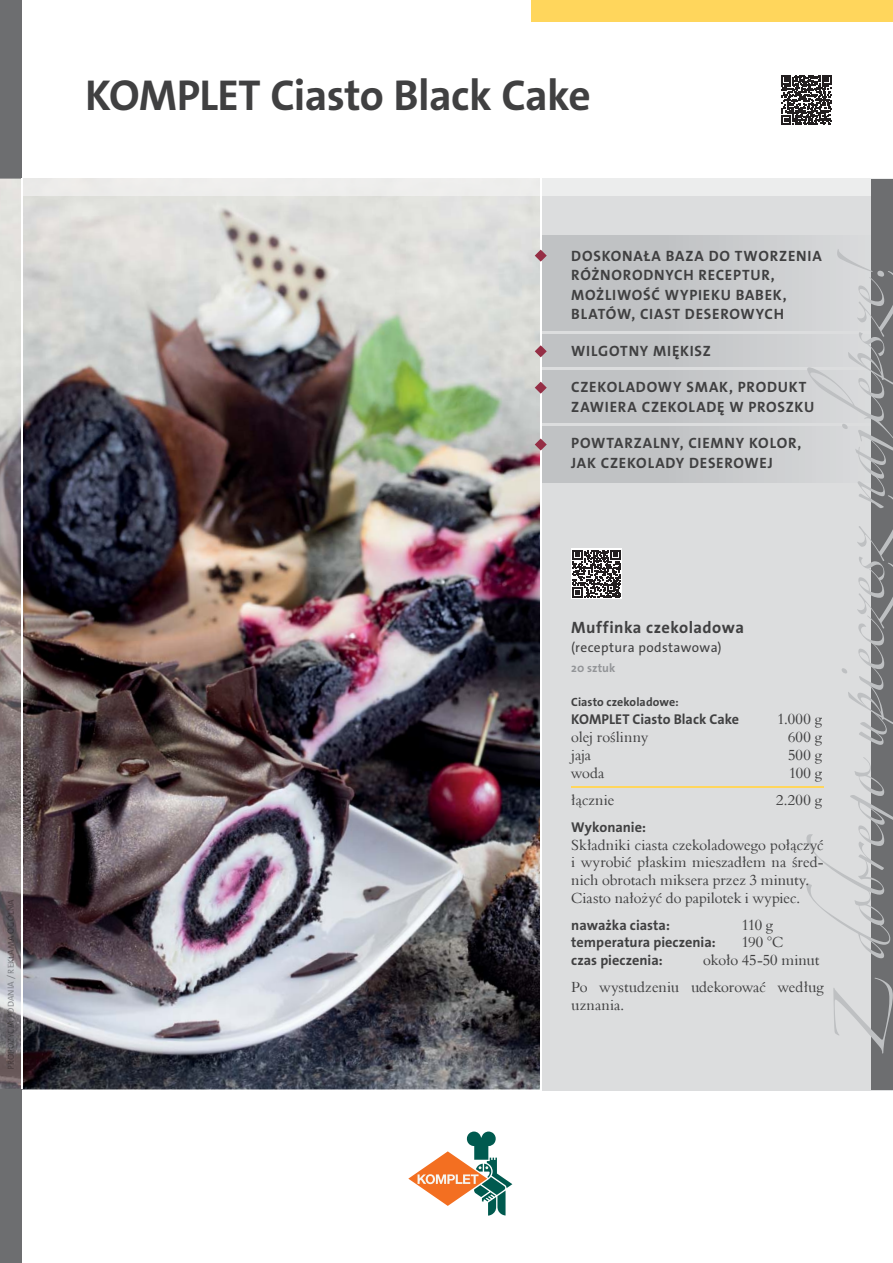
<style>
.page{position:relative;width:893px;height:1263px;background:#fff}
.page>*{position:absolute;margin:0;border:0;box-sizing:border-box;transform-origin:0 0}
.t1{font:700 43.5px "The Sans Os F";letter-spacing:-.015em;color:#404041}
.t2{font:700 16.5px "The Sans Os F";letter-spacing:.03em;color:#404041}
.t3{font:15px/17.7px "Aldine 401 EU Normal";letter-spacing:.005em;color:#404041}
.t4{font:700 15px/19.5px "The Sans Os F";letter-spacing:.05em;color:#404041}
.t5{font:700 14.25px "The Sans Os F";color:#404041}
.t6{font:13.5px "The Sans Os F";letter-spacing:.025em;color:#404041}
.t7{font:700 12px "The Sans Os F";letter-spacing:.005em;color:#404041}
.t8{font:700 12px "The Sans Os F";letter-spacing:.005em;color:#939598}
.t9{font:9px "The Sans Os F";color:#3d3c3f}
.t10{font:9px "The Sans Os F";color:#413d3f}
.t11{font:9px "The Sans Os F";color:#76787e}
.s1{color:#4c4040}
.s2{color:#3c3b3e}
.s3{color:#7c7f84}
.s4{color:#797c83}
.s5{color:#76797e}
.s6{color:#7a7d81}
.s7{color:#53474a}
.s8{color:#333136}
.s9{color:#483b3e}
.s10{color:#4d4848}
</style>
<div class="page">
<div style="left:0;top:0;width:21px;height:179px;background:#6d6e70"></div>
<img style="left:23px;top:196px;width:517px;height:893px">
<div style="left:0;top:1089px;width:21px;height:174px;background:#6d6e70"></div>
<div style="left:531px;top:0;width:362px;height:21px;background:#ffd65c"></div>
<img style="left:0;top:179px;width:21px;height:910px">
<svg style="left:408px;top:1131px;width:104px;height:85px"></svg>
<div style="left:541px;top:178px;width:352px;height:912px;background:#dcddde"></div>
<div style="left:541px;top:179px;width:352px;height:17px;background:#eceded"></div>
<div style="left:541px;top:236px;width:343px;height:95px;background:linear-gradient(to right,#bbbdc0,#d5d6d8)"></div>
<div style="left:541px;top:335px;width:343px;height:32px;background:linear-gradient(to bottom,#c5c7c9,#c5c7c9)"></div>
<div style="left:541px;top:371px;width:343px;height:51px;background:linear-gradient(to bottom,#c5c7c9,#c5c7c9)"></div>
<div style="left:541px;top:426px;width:343px;height:56px;background:linear-gradient(to bottom,#c5c7c9,#c5c7c9)"></div>
<div style="left:872px;top:179px;width:21px;height:910px;background:#6d6e70"></div>
<svg style="left:833px;top:978px;width:60px;height:76px"></svg>
<svg style="left:806px;top:249px;width:87px;height:709px"></svg>
<img style="left:6px;top:899px;width:9px;height:170px">
<hr style="left:571px;top:786px;width:252px;height:1px;background:#ffd65c">
<hr style="left:540px;top:165px;width:2px;height:955px;background:#fff">
<svg style="left:535px;top:250px;width:12px;height:12px"></svg>
<svg style="left:535px;top:345px;width:12px;height:12px"></svg>
<svg style="left:535px;top:382px;width:12px;height:12px"></svg>
<svg style="left:535px;top:438px;width:12px;height:12px"></svg>
<svg style="left:782px;top:75px;width:49px;height:50px"></svg>
<svg style="left:571px;top:548px;width:51px;height:51px"></svg>
<svg style="left:573px;top:550px;width:48px;height:48px;background:#6c696a"></svg>
<p class="t9" style="left:6px;top:1070px;width:172px;rotate:-90deg"><span class="s1">PR</span> OZYC<span class="s2">JA P</span><span class="s3">OD</span><span class="s4">AN</span> <span class="s5">A /</span> <span class="s6">REK</span><span class="s7">LAMA</span> <span class="s8">OGÓ</span><span class="s9">LNA</span></p>
<p class="t11" style="left:6px;top:989px;width:4px;rotate:-90deg">I</p>
<p class="t10" style="left:6px;top:1060px;width:13px;rotate:-90deg">O<span class="s10">P</span></p>
<h1 class="t1" style="left:85px;top:74px;width:507px">KOMPLET Ciasto Black Cake</h1>
<p class="t4" style="left:571px;top:247px;width:252px">DOSKONAŁA BAZA DO TWORZENIA<br>RÓŻNORODNYCH RECEPTUR,<br>MOŻLIWOŚĆ WYPIEKU BABEK,<br>BLATÓW, CIAST DESEROWYCH</p>
<p class="t4" style="left:571px;top:342px;width:141px">WILGOTNY MIĘKISZ</p>
<p class="t4" style="left:571px;top:378px;width:245px">CZEKOLADOWY SMAK, PRODUKT<br>ZAWIERA CZEKOLADĘ W PROSZKU</p>
<p class="t4" style="left:571px;top:434px;width:232px">POWTARZALNY, CIEMNY KOLOR,<br>JAK CZEKOLADY DESEROWEJ</p>
<p class="t2" style="left:571px;top:619px;width:174px">Muffinka czekoladowa</p>
<p class="t6" style="left:571px;top:641px;width:152px">(receptura podstawowa)</p>
<p class="t8" style="left:571px;top:662px;width:46px">20 sztuk</p>
<p class="t7" style="left:571px;top:696px;width:109px">Ciasto czekoladowe:</p>
<p class="t5" style="left:571px;top:713px;width:169px">KOMPLET Ciasto Black Cake</p>
<p class="t3" style="left:777px;top:710px;width:46px">1.000 g</p>
<p class="t3" style="left:571px;top:728px;width:78px">olej roślinny</p>
<p class="t3" style="left:788px;top:728px;width:35px">600 g</p>
<p class="t3" style="left:571px;top:746px;width:21px">jaja</p>
<p class="t3" style="left:788px;top:746px;width:35px">500 g</p>
<p class="t3" style="left:571px;top:764px;width:35px">woda</p>
<p class="t3" style="left:789px;top:764px;width:35px">100 g</p>
<p class="t3" style="left:571px;top:791px;width:45px">łącznie</p>
<p class="t3" style="left:776px;top:791px;width:47px">2.200 g</p>
<p class="t5" style="left:571px;top:820px;width:76px">Wykonanie:</p>
<p class="t3" style="left:571px;top:836px;width:254px">Składniki ciasta czekoladowego połączyć i wyrobić płaskim mieszadłem na śred&shy;nich obrotach miksera przez 3 minuty.<br>Ciasto nałożyć do papilotek i wypiec.</p>
<p class="t5" style="left:571px;top:918px;width:100px">naważka ciasta:</p>
<p class="t3" style="left:741px;top:915px;width:33px">110 g</p>
<p class="t5" style="left:571px;top:935px;width:146px">temperatura pieczenia:</p>
<p class="t3" style="left:741px;top:933px;width:44px">190 °C</p>
<p class="t5" style="left:571px;top:953px;width:93px">czas pieczenia:</p>
<p class="t3" style="left:571px;top:946px;width:254px;line-height:27px;text-align:right">około 45-50 minut<br>Po wystudzeniu udekorować według</p>
<p class="t3" style="left:571px;top:996px;width:54px">uznania.</p>
</div>
